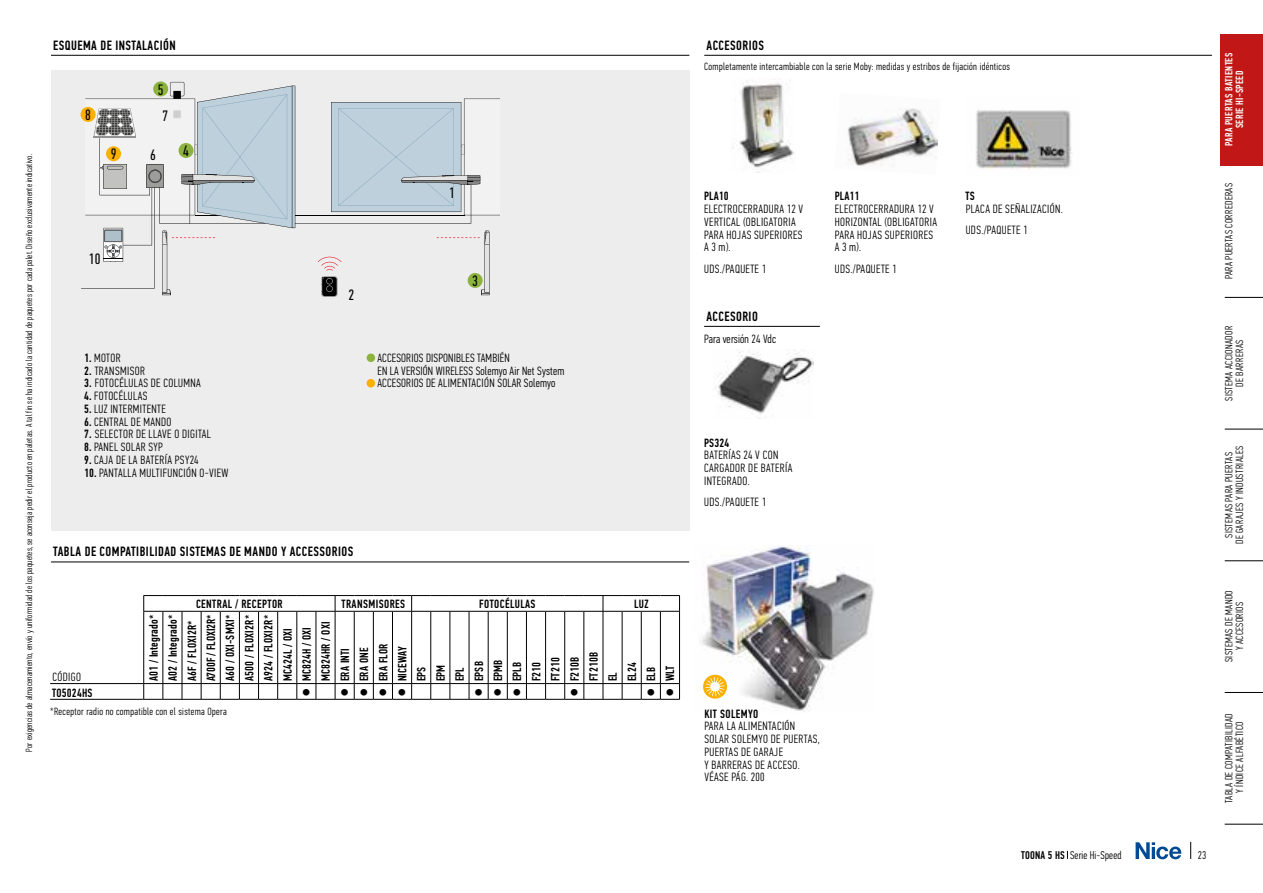
<style>
.page{position:relative;width:1263px;height:893px;background:#fff}
.page>*{position:absolute;margin:0;border:0;box-sizing:border-box;transform-origin:0 0}
.t1{font:15.15px "PF Din Text Comp Pro";color:#000}
.t2{font:500 13.5px "PF Din Text Comp Pro";letter-spacing:.035em;color:#000}
.t3{font:300 12px/12.8px "PF Din Text Comp Pro";letter-spacing:.035em;color:#000}
.t4{font:500 12px/19.2px "PF Din Text Comp Pro";letter-spacing:.015em;color:#000}
.t5{font:300 12px/12.8px "PF Din Text Comp Pro";letter-spacing:.015em;color:#000}
.t6{font:500 12px "PF Din Text Comp Pro";letter-spacing:.035em;color:#000}
.t7{font:300 11.25px "PF Din Text Comp Pro";letter-spacing:.015em;color:#000}
.t8{font:300 10.5px/10.5px "PF Din Text Comp Pro";letter-spacing:.035em;color:#000;text-align:center}
.t9{font:500 10.5px/10.5px "PF Din Text Comp Pro";letter-spacing:.035em;color:#fff;text-align:center}
.t10{font:300 9px "PF Din Text Comp Pro";letter-spacing:.02em;color:#000}
.s1{font-weight:500}
</style>
<div class="page">
<svg style="left:1135px;top:842px;width:46px;height:17px"></svg>
<svg style="left:1190px;top:842px;width:1px;height:17px"></svg>
<div style="left:51px;top:70px;width:638px;height:461px;background:#ededed"></div>
<img style="left:701px;top:545px;width:173px;height:167px">
<svg style="left:703px;top:675px;width:24px;height:24px"></svg>
<svg style="left:705px;top:677px;width:20px;height:19px"></svg>
<img style="left:732px;top:80px;width:63px;height:88px">
<img style="left:848px;top:108px;width:90px;height:58px">
<img style="left:976px;top:109px;width:96px;height:60px">
<img style="left:718px;top:349px;width:96px;height:70px">
<div style="left:367px;top:379px;width:8px;height:8px;background:#f9b000;border-radius:50%"></div>
<div style="left:367px;top:354px;width:8px;height:8px;background:#8db33f;border-radius:50%"></div>
<svg style="left:81px;top:82px;width:419px;height:215px"></svg>
<div style="left:81px;top:107px;width:15px;height:15px;background:#f9b000;border-radius:50%"></div>
<div style="left:153px;top:81px;width:15px;height:15px;background:#8db33f;border-radius:50%"></div>
<div style="left:179px;top:143px;width:15px;height:15px;background:#8db33f;border-radius:50%"></div>
<div style="left:106px;top:146px;width:15px;height:15px;background:#f9b000;border-radius:50%"></div>
<div style="left:468px;top:273px;width:15px;height:15px;background:#8db33f;border-radius:50%"></div>
<hr style="left:51px;top:55px;width:638px;height:1px;background:#000">
<hr style="left:51px;top:562px;width:638px;height:1px;background:#000">
<hr style="left:704px;top:326px;width:116px;height:1px;background:#000">
<hr style="left:143px;top:611px;width:1px;height:72px;background:#000">
<hr style="left:163px;top:611px;width:1px;height:72px;background:#000">
<hr style="left:182px;top:611px;width:1px;height:72px;background:#000">
<hr style="left:201px;top:611px;width:1px;height:72px;background:#000">
<hr style="left:220px;top:611px;width:1px;height:72px;background:#000">
<hr style="left:239px;top:611px;width:1px;height:72px;background:#000">
<hr style="left:258px;top:611px;width:1px;height:72px;background:#000">
<hr style="left:277px;top:611px;width:1px;height:72px;background:#000">
<hr style="left:297px;top:611px;width:1px;height:72px;background:#000">
<hr style="left:316px;top:611px;width:1px;height:72px;background:#000">
<hr style="left:335px;top:611px;width:1px;height:72px;background:#000">
<hr style="left:354px;top:611px;width:1px;height:72px;background:#000">
<hr style="left:373px;top:611px;width:1px;height:72px;background:#000">
<hr style="left:392px;top:611px;width:1px;height:72px;background:#000">
<hr style="left:411px;top:611px;width:1px;height:72px;background:#000">
<hr style="left:430px;top:611px;width:1px;height:72px;background:#000">
<hr style="left:450px;top:611px;width:1px;height:72px;background:#000">
<hr style="left:469px;top:611px;width:1px;height:72px;background:#000">
<hr style="left:488px;top:611px;width:1px;height:72px;background:#000">
<hr style="left:507px;top:611px;width:1px;height:72px;background:#000">
<hr style="left:526px;top:611px;width:1px;height:72px;background:#000">
<hr style="left:545px;top:611px;width:1px;height:72px;background:#000">
<hr style="left:564px;top:611px;width:1px;height:72px;background:#000">
<hr style="left:584px;top:611px;width:1px;height:72px;background:#000">
<hr style="left:603px;top:611px;width:1px;height:72px;background:#000">
<hr style="left:622px;top:611px;width:1px;height:72px;background:#000">
<hr style="left:641px;top:611px;width:1px;height:72px;background:#000">
<hr style="left:660px;top:611px;width:1px;height:72px;background:#000">
<hr style="left:50px;top:683px;width:94px;height:1px;background:#000">
<hr style="left:50px;top:699px;width:94px;height:1px;background:#000">
<hr style="left:679px;top:611px;width:1px;height:72px;background:#000">
<svg style="left:143px;top:683px;width:537px;height:17px"></svg>
<svg style="left:143px;top:595px;width:537px;height:17px"></svg>
<div style="left:1220px;top:34px;width:43px;height:132px;background:#c11717"></div>
<hr style="left:1225px;top:297px;width:38px;height:1px;background:#000">
<hr style="left:1225px;top:560px;width:38px;height:1px;background:#000">
<hr style="left:1225px;top:429px;width:38px;height:1px;background:#000">
<hr style="left:1225px;top:692px;width:38px;height:1px;background:#000">
<hr style="left:1225px;top:824px;width:38px;height:1px;background:#000">
<hr style="left:704px;top:55px;width:508px;height:1px;background:#000">
<p class="t10" style="left:24px;top:752px;width:599px;rotate:-90deg">Por exigencias de almacenamiento, envío y uniformidad de los paquetes, se aconseja pedir el producto en paletas. A tal fin se ha indicado la cantidad de paquetes por cada palet. Diseño exclusivamente indicativo.</p>
<p class="t2" style="left:53px;top:37px;width:124px">ESQUEMA DE INSTALACIÓN</p>
<p class="t1" style="left:85px;top:106px;width:7px">8</p>
<p class="t1" style="left:111px;top:146px;width:7px">9</p>
<p class="t1" style="left:158px;top:81px;width:7px">5</p>
<p class="t1" style="left:163px;top:107px;width:7px">7</p>
<p class="t1" style="left:150px;top:146px;width:7px">6</p>
<p class="t1" style="left:183px;top:142px;width:7px">4</p>
<p class="t1" style="left:88px;top:250px;width:13px">10</p>
<p class="t3" style="left:84px;top:351px;width:38px"><span class="s1">1.</span> MOTOR</p>
<p class="t3" style="left:84px;top:364px;width:62px"><span class="s1">2.</span> TRANSMISOR</p>
<p class="t3" style="left:84px;top:377px;width:118px"><span class="s1">3.</span> FOTOCÉLULAS DE COLUMNA</p>
<p class="t3" style="left:84px;top:390px;width:65px"><span class="s1">4.</span> FOTOCÉLULAS</p>
<p class="t3" style="left:84px;top:402px;width:89px"><span class="s1">5.</span> LUZ INTERMITENTE<br><span class="s1">6.</span>CENTRAL DE MANDO</p>
<p class="t3" style="left:84px;top:428px;width:146px"><span class="s1">7.</span> SELECTOR DE LLAVE O DIGITAL<br><span class="s1">8.</span>PANEL SOLAR SYP<br><span class="s1">9.</span>CAJA DE LA BATERÍA PSY24<br><span class="s1">10.</span>PANTALLA MULTIFUNCIÓN O-VIEW</p>
<p class="t1" style="left:449px;top:184px;width:7px">1</p>
<p class="t1" style="left:349px;top:286px;width:7px">2</p>
<p class="t1" style="left:472px;top:272px;width:7px">3</p>
<p class="t5" style="left:377px;top:351px;width:188px">ACCESORIOS DISPONIBLES TAMBIÉN<br>EN LA VERSIÓN WIRELESS Solemyo Air Net System<br>ACCESORIOS DE ALIMENTACIÓN SOLAR Solemyo</p>
<p class="t2" style="left:53px;top:544px;width:302px">TABLA DE COMPATIBILIDAD SISTEMAS DE MANDO Y ACCESSORIOS</p>
<p class="t3" style="left:52px;top:671px;width:30px">CÓDIGO</p>
<p class="t6" style="left:196px;top:597px;width:88px">CENTRAL / RECEPTOR</p>
<p class="t6" style="left:341px;top:597px;width:65px">TRANSMISORES</p>
<p class="t6" style="left:479px;top:597px;width:58px">FOTOCÉLULAS</p>
<p class="t4" style="left:634px;top:594px;width:16px">LUZ</p>
<p class="t4" style="left:144px;top:681px;width:68px;rotate:-90deg">A01 / Integrado*<br>A02 / Integrado*<br>A6F / FLOXI2R*<br>A700F / FLOXI2R*<br>A60 / OXI-SMXI*<br>A500 / FLOXI2R*<br>A924 / FLOXI2R*<br>MC424L / OXI<br>MC824H / OXI<br>MC824HR / OXI<br>ERA INTI<br>ERA ONE<br>ERA FLOR<br>NICEWAY<br>EPS<br>EPM<br>EPL<br>EPSB<br>EPMB<br>EPLB<br>F210<br>FT210<br>F210B<br>FT210B<br>EL<br>EL24<br>ELB<br>WLT</p>
<p class="t4" style="left:52px;top:683px;width:42px">TO5024HS</p>
<p class="t8" style="left:302px;top:687px;width:10px">●</p>
<p class="t8" style="left:340px;top:687px;width:68px">●●●●</p>
<p class="t8" style="left:474px;top:687px;width:49px">●●●</p>
<p class="t8" style="left:570px;top:687px;width:10px">●</p>
<p class="t8" style="left:646px;top:687px;width:29px">● ●</p>
<p class="t8" style="left:50px;top:706px;width:178px">*Receptor radio no compatible con el sistema Opera</p>
<p class="t2" style="left:706px;top:37px;width:59px">ACCESORIOS</p>
<p class="t8" style="left:704px;top:61px;width:307px">Completamente intercambiable con la serie Moby: medidas y estribos de fijación idénticos</p>
<p class="t4" style="left:704px;top:187px;width:26px">PLA10</p>
<p class="t3" style="left:704px;top:203px;width:100px">ELECTROCERRADURA 12 V<br>VERTICAL (OBLIGATORIA<br>PARA HOJAS SUPERIORES<br>A 3 m).</p>
<p class="t3" style="left:704px;top:262px;width:63px">UDS./PAQUETE 1</p>
<p class="t2" style="left:706px;top:308px;width:53px">ACCESORIO</p>
<p class="t5" style="left:704px;top:333px;width:73px">Para versión 24 Vdc</p>
<p class="t4" style="left:835px;top:187px;width:26px">PLA11</p>
<p class="t3" style="left:835px;top:203px;width:104px">ELECTROCERRADURA 12 V<br>HORIZONTAL (OBLIGATORIA<br>PARA HOJAS SUPERIORES<br>A 3 m).</p>
<p class="t3" style="left:835px;top:262px;width:63px">UDS./PAQUETE 1</p>
<p class="t4" style="left:965px;top:187px;width:11px">TS</p>
<p class="t3" style="left:966px;top:198px;width:99px;line-height:21.3px">PLACA DE SEÑALIZACIÓN.<br>UDS./PAQUETE 1</p>
<p class="t4" style="left:704px;top:433px;width:27px">PS324</p>
<p class="t3" style="left:704px;top:449px;width:90px">BATERÍAS 24 V CON<br>CARGADOR DE BATERÍA<br>INTEGRADO.</p>
<p class="t3" style="left:704px;top:495px;width:63px">UDS./PAQUETE 1</p>
<p class="t6" style="left:704px;top:707px;width:55px">KIT SOLEMYO</p>
<p class="t3" style="left:704px;top:720px;width:117px">PARA LA ALIMENTACIÓN<br>SOLAR SOLEMYO DE PUERTAS,<br>PUERTAS DE GARAJE<br>Y BARRERAS DE ACCESO.<br>VÉASE PÁG. 200</p>
<p class="t7" style="left:1021px;top:849px;width:102px"><span class="s1">TOONA 5 HS</span> Serie Hi-Speed</p>
<p class="t9" style="left:1224px;top:146px;width:95px;rotate:-90deg">PARA PUERTAS BATIENTES<br>SERIE HI-SPEED</p>
<p class="t8" style="left:1224px;top:279px;width:98px;rotate:-90deg">PARA PUERTAS CORREDERAS</p>
<p class="t8" style="left:1224px;top:401px;width:76px;rotate:-90deg">SISTEMA ACCIONADOR<br>DE BARRERAS</p>
<p class="t8" style="left:1224px;top:544px;width:100px;rotate:-90deg">SISTEMAS PARA PUERTAS<br>DE GARAJES Y INDUSTRIALES</p>
<p class="t8" style="left:1224px;top:662px;width:73px;rotate:-90deg">SISTEMAS DE MANDO<br>Y ACCESORIOS</p>
<p class="t7" style="left:1198px;top:849px;width:10px">23</p>
<p class="t8" style="left:1224px;top:803px;width:91px;rotate:-90deg">TABLA DE COMPATIBILIDAD<br>Y ÍNDICE ALFABÉTICO</p>
</div>
